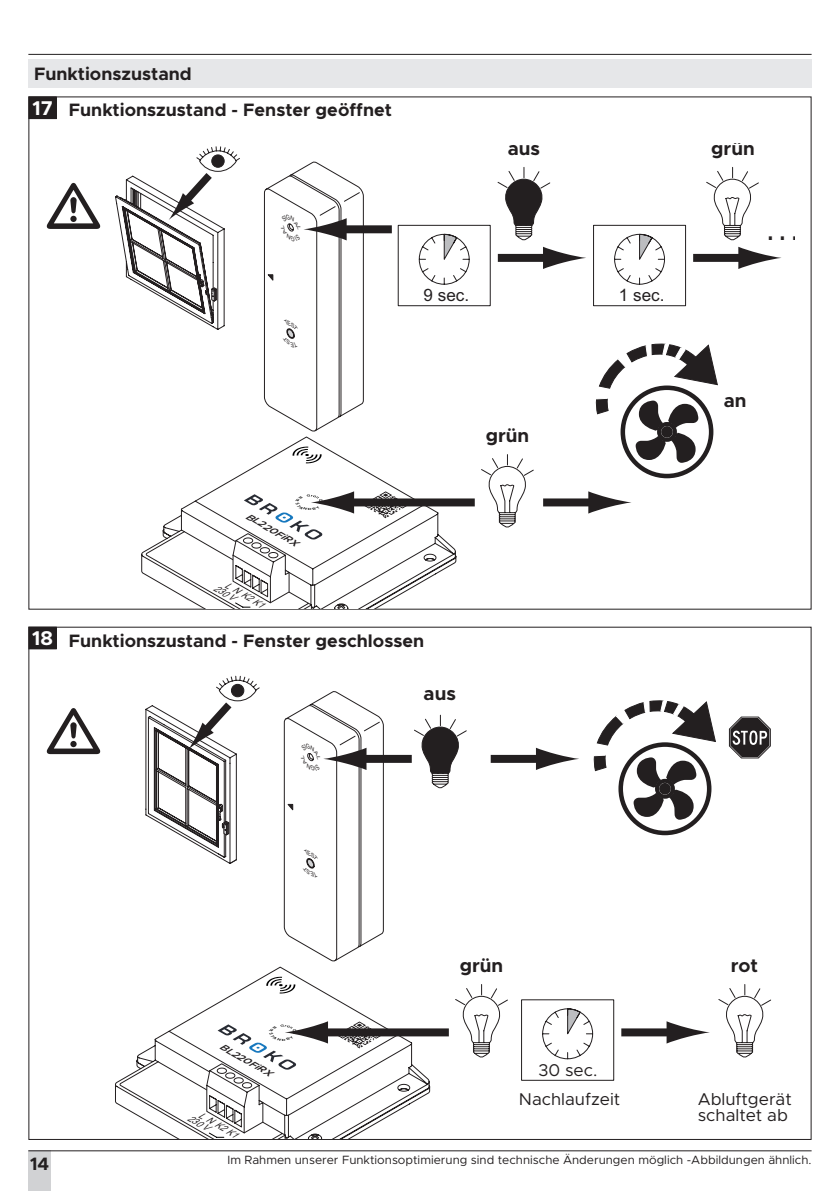
<style>
.page{position:relative;width:840px;height:1191px;background:#fff}
.page>*{position:absolute;margin:0;border:0;box-sizing:border-box;transform-origin:0 0}
.t1{font:700 26.6px "Arial Narrow";color:#231f20}
.t2{font:700 20px "Metropolis";color:#fff}
.t3{font:700 19px "Metropolis";color:#231f20}
.t4{font:700 18px "Metropolis";color:#231f20}
.t5{font:17px/29.6px "Metropolis";color:#231f20;text-align:center}
.t6{font:17px "Arial";color:#231f20}
.t7{font:12px "Metropolis";color:#231f20}
.t8{font:italic 9.2px/8.4px "Arial Narrow";color:#231f20;scale:1.16 1}
.t9{font:italic 600 9.2px "Metropolis";color:#231f20;scale:1.16 1}
</style>
<div class="page">
<div style="left:28px;top:1150px;width:23px;height:41px;background:#d1d2d4"></div>
<hr style="left:28px;top:54px;width:783px;height:1px;background:#231f20">
<hr style="left:28px;top:1150px;width:783px;height:1px;background:#231f20">
<div style="left:28px;top:60px;width:783px;height:28px;background:#e6e7e9"></div>
<div style="left:29px;top:97px;width:27px;height:22px;background:#231f20"></div>
<div style="left:28px;top:96px;width:29px;height:23px;border:1px solid #231f20"></div>
<div style="left:29px;top:627px;width:27px;height:22px;background:#231f20"></div>
<div style="left:28px;top:626px;width:29px;height:23px;border:1px solid #231f20"></div>
<svg style="left:140px;top:436px;width:261px;height:173px"></svg>
<svg style="left:292px;top:446px;width:30px;height:17px"></svg>
<svg style="left:481px;top:454px;width:53px;height:74px"></svg>
<svg style="left:543px;top:491px;width:88px;height:22px"></svg>
<svg style="left:623px;top:389px;width:86px;height:86px"></svg>
<svg style="left:595px;top:343px;width:122px;height:120px"></svg>
<div style="left:658px;top:424px;width:16px;height:16px;border:2px solid #231f20;border-radius:50%"></div>
<div style="left:661px;top:427px;width:10px;height:10px;background:#231f20;border-radius:50%"></div>
<div style="left:660px;top:426px;width:12px;height:12px;border:2px solid #231f20;border-radius:50%"></div>
<svg style="left:115px;top:146px;width:125px;height:184px"></svg>
<div style="left:212px;top:155px;width:12px;height:12px;background:#231f20;border-radius:50%"></div>
<div style="left:211px;top:154px;width:13px;height:14px;border:1px solid #231f20;border-radius:50%"></div>
<svg style="left:706px;top:167px;width:53px;height:74px"></svg>
<svg style="left:593px;top:224px;width:93px;height:83px"></svg>
<svg style="left:397px;top:167px;width:189px;height:140px"></svg>
<svg style="left:693px;top:247px;width:88px;height:22px"></svg>
<svg style="left:47px;top:183px;width:53px;height:46px"></svg>
<svg style="left:114px;top:966px;width:261px;height:173px"></svg>
<svg style="left:266px;top:976px;width:29px;height:17px"></svg>
<svg style="left:521px;top:999px;width:93px;height:82px"></svg>
<svg style="left:621px;top:1021px;width:88px;height:22px"></svg>
<svg style="left:455px;top:984px;width:53px;height:74px"></svg>
<svg style="left:718px;top:984px;width:53px;height:74px"></svg>
<svg style="left:490px;top:747px;width:89px;height:23px"></svg>
<svg style="left:593px;top:700px;width:122px;height:120px"></svg>
<div style="left:656px;top:781px;width:16px;height:15px;border:2px solid #231f20;border-radius:50%"></div>
<div style="left:659px;top:784px;width:10px;height:9px;background:#231f20;border-radius:50%"></div>
<div style="left:658px;top:783px;width:12px;height:11px;border:2px solid #231f20;border-radius:50%"></div>
<svg style="left:728px;top:716px;width:42px;height:42px"></svg>
<svg style="left:145px;top:675px;width:115px;height:189px"></svg>
<div style="left:231px;top:684px;width:13px;height:13px;background:#231f20;border-radius:50%"></div>
<div style="left:231px;top:684px;width:13px;height:13px;border:1px solid #231f20;border-radius:50%"></div>
<svg style="left:47px;top:708px;width:53px;height:46px"></svg>
<svg style="left:145px;top:491px;width:329px;height:118px"></svg>
<svg style="left:263px;top:161px;width:128px;height:271px"></svg>
<svg style="left:119px;top:1021px;width:329px;height:118px"></svg>
<svg style="left:283px;top:691px;width:184px;height:271px"></svg>
<h3 class="t4" style="left:34px;top:62px;width:159px">Funktionszustand</h3>
<h2 class="t2" style="left:32px;top:95px;width:22px">17</h2>
<h3 class="t4" style="left:69px;top:99px;width:324px">Funktionszustand - Fenster geöffnet</h3>
<h3 class="t6" style="left:423px;top:285px;width:47px">9 sec.</h3>
<h3 class="t3" style="left:507px;top:137px;width:34px">aus</h3>
<h3 class="t3" style="left:711px;top:137px;width:45px">grün</h3>
<h3 class="t6" style="left:618px;top:285px;width:47px">1 sec.</h3>
<h1 class="t1" style="left:767px;top:215px;width:44px">. . . .</h1>
<h2 class="t2" style="left:32px;top:625px;width:22px">18</h2>
<p class="t9" style="left:249px;top:510px;width:51px;rotate:30deg">BL220FiRX</p>
<p class="t8" style="left:221px;top:576px;width:45px;text-indent:8px;rotate:30deg">L N K2 K1<br>230 V</p>
<h3 class="t4" style="left:69px;top:629px;width:356px">Funktionszustand - Fenster geschlossen</h3>
<h3 class="t3" style="left:423px;top:683px;width:34px">aus</h3>
<h3 class="t3" style="left:485px;top:424px;width:45px">grün</h3>
<h3 class="t3" style="left:723px;top:389px;width:24px">an</h3>
<h3 class="t3" style="left:459px;top:954px;width:45px">grün</h3>
<h3 class="t3" style="left:730px;top:954px;width:29px">rot</h3>
<p class="t9" style="left:223px;top:1040px;width:51px;rotate:30deg">BL220FiRX</p>
<p class="t8" style="left:194px;top:1106px;width:45px;text-indent:8px;rotate:30deg">L N K2 K1<br>230 V</p>
<h3 class="t5" style="left:518px;top:1055px;width:103px">30 sec.<br>Nachlaufzeit</h3>
<h3 class="t5" style="left:697px;top:1092px;width:95px;line-height:16.2px;text-align:left">Abluftgerät schaltet ab</h3>
<h3 class="t4" style="left:30px;top:1152px;width:21px">14</h3>
<p class="t7" style="left:227px;top:1152px;width:585px">Im Rahmen unserer Funktionsoptimierung sind technische Änderungen möglich -Abbildungen ähnlich.</p>
</div>
